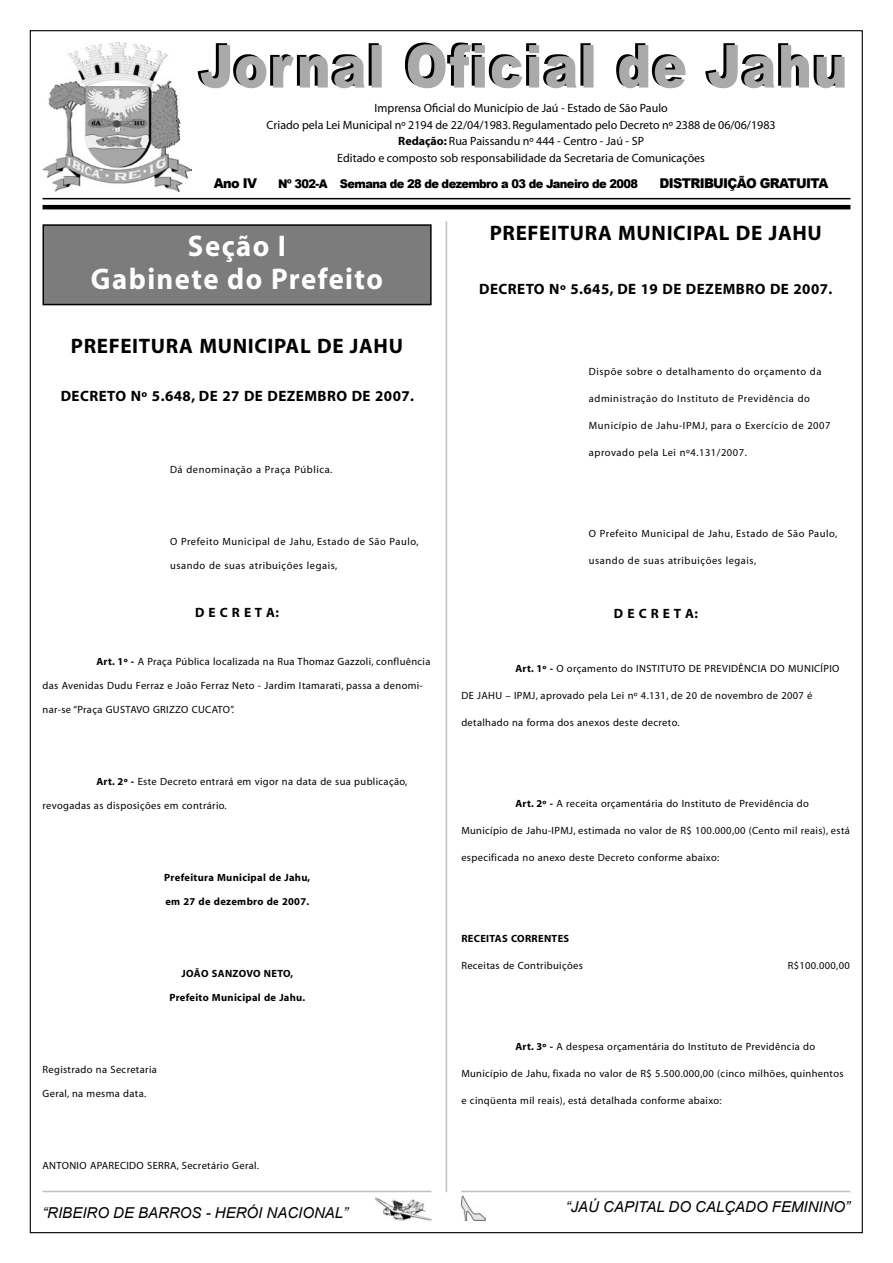
<style>
.page{position:relative;width:893px;height:1263px;background:#fff}
.page>*{position:absolute;margin:0;border:0;box-sizing:border-box;transform-origin:0 0}
.t1{font:700 30px "Myriad";letter-spacing:.05em;color:#fff;scale:.96 1}
.t2{font:700 21px "Myriad";letter-spacing:.03em;color:#000}
.t3{font:700 15px "Myriad";letter-spacing:.03em;color:#000}
.t4{font:italic 15px "Arial";color:#000}
.t5{font:900 13.5px "Arial";letter-spacing:-.05em;color:#000;scale:.95 1}
.t6{font:700 13.5px "Myriad";color:#000}
.t7{font:12px "Myriad";color:#000}
.t8{font:900 12px "Arial";letter-spacing:-.05em;color:#000;scale:.95 1}
.t9{font:10.5px "Myriad";letter-spacing:.03em;color:#000}
.t10{font:10.5px "Myriad";letter-spacing:.05em;color:#000}
.t11{font:700 10.5px "Myriad";letter-spacing:.03em;color:#000}
.s1{font-weight:700}
</style>
<div class="page">
<img style="left:43px;top:43px;width:149px;height:149px">
<hr style="left:43px;top:198px;width:807px;height:1px;background:#000">
<hr style="left:43px;top:205px;width:807px;height:4px;background:#000">
<img style="left:461px;top:1196px;width:25px;height:24px">
<hr style="left:461px;top:1191px;width:389px;height:1px;background:#c0c0c0">
<img style="left:375px;top:1192px;width:56px;height:29px">
<hr style="left:42px;top:1191px;width:389px;height:1px;background:#c0c0c0">
<hr style="left:446px;top:221px;width:1px;height:971px;background:#c0c0c0">
<svg style="left:198px;top:43px;width:647px;height:45px"></svg>
<div style="left:43px;top:225px;width:388px;height:80px;background:#7c7c7c"></div>
<div style="left:43px;top:224px;width:389px;height:81px;border:1px solid #000"></div>
<p class="t7" style="left:375px;top:102px;width:295px">Imprensa Oficial do Município de Jaú - Estado de São Paulo</p>
<p class="t7" style="left:267px;top:119px;width:511px">Criado pela Lei Municipal nº 2194 de 22/04/1983. Regulamentado pelo Decreto nº 2388 de 06/06/1983</p>
<p class="t7" style="left:398px;top:135px;width:247px"><span class="s1">Redação:</span> Rua Paissandu nº 444 - Centro - Jaú - SP</p>
<p class="t7" style="left:337px;top:152px;width:369px">Editado e composto sob responsabilidade da Secretaria de Comunicações</p>
<p class="t5" style="left:214px;top:173px;width:47px">Ano IV</p>
<p class="t8" style="left:278px;top:174px;width:380px">Nº 302-A Semana de 28 de dezembro a 03 de Janeiro de 2008</p>
<p class="t5" style="left:659px;top:173px;width:179px">DISTRIBUIÇÃO GRATUITA</p>
<p class="t1" style="left:188px;top:230px;width:104px">Seção I</p>
<p class="t1" style="left:91px;top:263px;width:306px">Gabinete do Prefeito</p>
<p class="t2" style="left:71px;top:335px;width:334px">PREFEITURA MUNICIPAL DE JAHU</p>
<p class="t3" style="left:61px;top:388px;width:355px">DECRETO Nº 5.648, DE 27 DE DEZEMBRO DE 2007.</p>
<p class="t10" style="left:170px;top:464px;width:164px">Dá denominação a Praça Pública.</p>
<p class="t10" style="left:170px;top:536px;width:250px">O Prefeito Municipal de Jahu, Estado de São Paulo,</p>
<p class="t10" style="left:170px;top:560px;width:169px">usando de suas atribuições legais,</p>
<p class="t6" style="left:195px;top:605px;width:86px">D E C R E T A:</p>
<p class="t9" style="left:97px;top:656px;width:335px"><span class="s1">Art. 1º -</span> A Praça Pública localizada na Rua Thomaz Gazzoli, confluência</p>
<p class="t9" style="left:43px;top:680px;width:382px">das Avenidas Dudu Ferraz e João Ferraz Neto - Jardim Itamarati, passa a denomi-</p>
<p class="t9" style="left:43px;top:704px;width:193px">nar-se “Praça GUSTAVO GRIZZO CUCATO”.</p>
<p class="t9" style="left:97px;top:776px;width:312px"><span class="s1">Art. 2º -</span> Este Decreto entrará em vigor na data de sua publicação,</p>
<p class="t9" style="left:43px;top:800px;width:186px">revogadas as disposições em contrário.</p>
<p class="t11" style="left:164px;top:872px;width:148px">Prefeitura Municipal de Jahu,</p>
<p class="t11" style="left:165px;top:896px;width:145px">em 27 de dezembro de 2007.</p>
<p class="t11" style="left:181px;top:968px;width:113px">JOÃO SANZOVO NETO,</p>
<p class="t11" style="left:169px;top:992px;width:137px">Prefeito Municipal de Jahu.</p>
<p class="t9" style="left:43px;top:1064px;width:116px">Registrado na Secretaria</p>
<p class="t9" style="left:43px;top:1088px;width:105px">Geral, na mesma data.</p>
<p class="t9" style="left:43px;top:1160px;width:218px">ANTONIO APARECIDO SERRA, Secretário Geral.</p>
<p class="t2" style="left:490px;top:222px;width:334px">PREFEITURA MUNICIPAL DE JAHU</p>
<p class="t3" style="left:479px;top:281px;width:355px">DECRETO Nº 5.645, DE 19 DE DEZEMBRO DE 2007.</p>
<p class="t10" style="left:589px;top:366px;width:234px">Dispõe sobre o detalhamento do orçamento da</p>
<p class="t10" style="left:589px;top:393px;width:223px">administração do Instituto de Previdência do</p>
<p class="t10" style="left:589px;top:420px;width:243px">Município de Jahu-IPMJ, para o Exercício de 2007</p>
<p class="t10" style="left:589px;top:447px;width:159px">aprovado pela Lei nº4.131/2007.</p>
<p class="t10" style="left:589px;top:528px;width:250px">O Prefeito Municipal de Jahu, Estado de São Paulo,</p>
<p class="t10" style="left:589px;top:555px;width:169px">usando de suas atribuições legais,</p>
<p class="t6" style="left:614px;top:607px;width:86px">D E C R E T A:</p>
<p class="t9" style="left:515px;top:663px;width:326px"><span class="s1">Art. 1º -</span> O orçamento do INSTITUTO DE PREVIDÊNCIA DO MUNICÍPIO</p>
<p class="t9" style="left:461px;top:690px;width:353px">DE JAHU – IPMJ, aprovado pela Lei nº 4.131, de 20 de novembro de 2007 é</p>
<p class="t9" style="left:461px;top:717px;width:220px">detalhado na forma dos anexos deste decreto.</p>
<p class="t9" style="left:515px;top:798px;width:295px"><span class="s1">Art. 2º -</span> A receita orçamentária do Instituto de Previdência do</p>
<p class="t9" style="left:461px;top:825px;width:390px">Município de Jahu-IPMJ, estimada no valor de R$ 100.000,00 (Cento mil reais), está</p>
<p class="t9" style="left:461px;top:852px;width:259px">especificada no anexo deste Decreto conforme abaixo:</p>
<p class="t11" style="left:461px;top:933px;width:109px">RECEITAS CORRENTES</p>
<p class="t9" style="left:461px;top:960px;width:123px">Receitas de Contribuições</p>
<p class="t9" style="left:788px;top:960px;width:64px">R$100.000,00</p>
<p class="t9" style="left:515px;top:1041px;width:301px"><span class="s1">Art. 3º -</span> A despesa orçamentária do Instituto de Previdência do</p>
<p class="t9" style="left:461px;top:1068px;width:384px">Município de Jahu, fixada no valor de R$ 5.500.000,00 (cinco milhões, quinhentos</p>
<p class="t9" style="left:461px;top:1095px;width:262px">e cinqüenta mil reais), está detalhada conforme abaixo:</p>
<p class="t4" style="left:42px;top:1203px;width:307px">“RIBEIRO DE BARROS - HERÓI NACIONAL”</p>
<p class="t4" style="left:566px;top:1197px;width:286px">“JAÚ CAPITAL DO CALÇADO FEMININO”</p>
</div>
